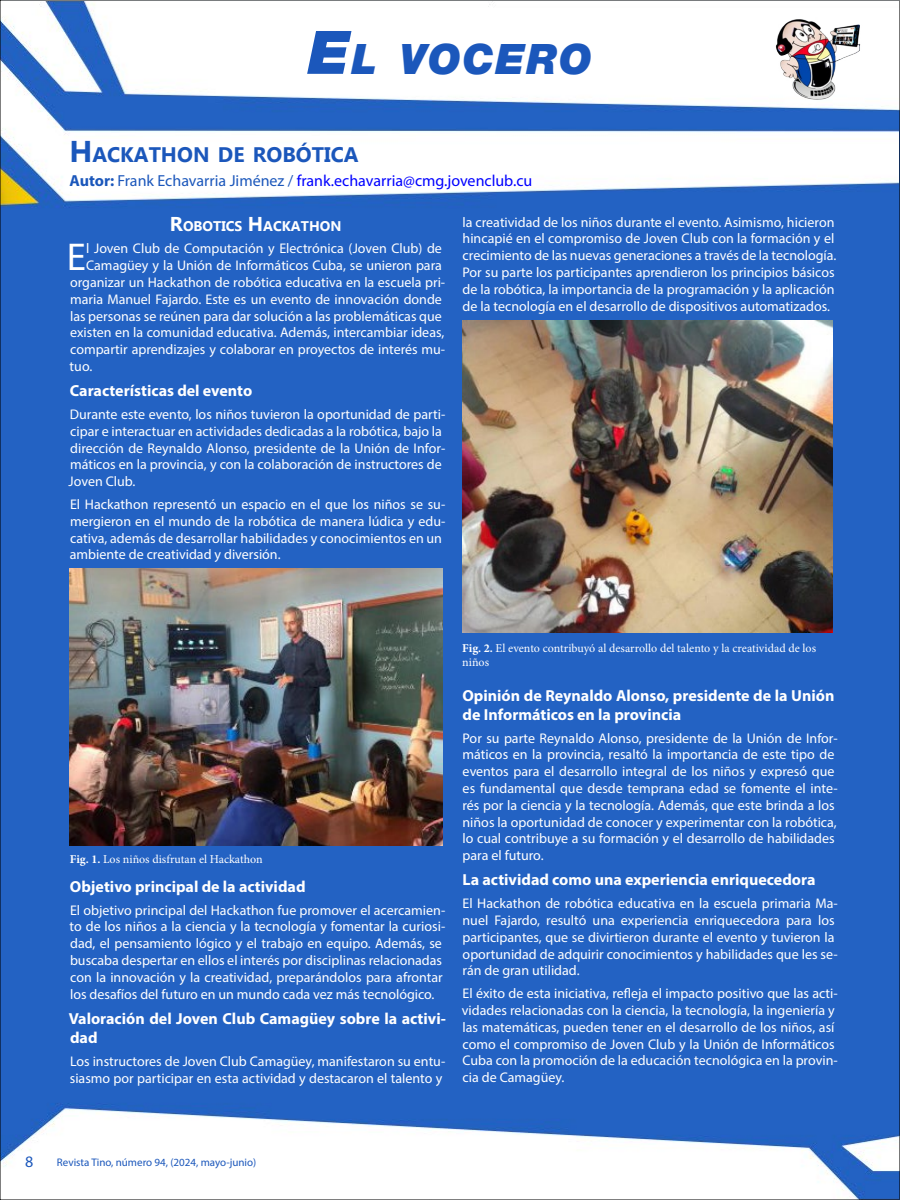
<style>
.page{position:relative;width:900px;height:1200px;background:#fff}
.page>*{position:absolute;margin:0;border:0;box-sizing:border-box;transform-origin:0 0}
.t1{font:italic 900 42px "Helvetica Neue LT Std";letter-spacing:.03em;color:#1b57bb}
.t2{font:38.9px "Myriad Pro";color:#fff}
.t3{font:700 21px "Lao UI";color:#1b57bb}
.t4{font:700 16px/19.2px "Myriad Pro";color:#fff}
.t5{font:16px "Myriad Pro";color:#00f}
.t6{font:16px "Myriad Pro";color:#1b57bb}
.t7{font:14px/16.8px "Myriad Pro";color:#fff}
.t8{font:700 14px "Lao UI";color:#fff}
.t9{font:12px/14.4px "Minion Pro";color:#fff}
.t10{font:11px "Myriad Pro";color:#1b57bb}
.s1{font-size:60px}
.s2{font-size:30px}
.s3{font-weight:700;color:#1b57bb}
.s4{color:#1b57bb}
.s5{font-size:20px}
.s6{font-weight:700}
</style>
<div class="page">
<img style="left:2px;top:2px;width:896px;height:1196px">
<svg style="left:899px;top:0;width:1px;height:1200px"></svg>
<img style="left:762px;top:8px;width:106px;height:98px">
<img style="left:70px;top:568px;width:372px;height:278px">
<img style="left:462px;top:321px;width:370px;height:312px">
<h1 class="t1" style="left:308px;top:33px;width:286px"><span class="s1">E</span>L VOCERO</h1>
<h3 class="t3" style="left:69px;top:140px;width:290px"><span class="s2">H</span> ACKATHON DE ROBÓTICA</h3>
<p class="t5" style="left:69px;top:171px;width:464px"><span class="s3">Autor:</span> <span class="s4">Frank Echavarria Jiménez /</span> frank.echavarria@cmg.jovenclub.cu</p>
<p class="t8" style="left:170px;top:216px;width:173px"><span class="s5">R</span>OBOTICS <span class="s5">H</span> ACKATHON</p>
<h2 class="t2" style="left:67px;top:233px;width:21px">E</h2>
<p class="t7" style="left:86px;top:240px;width:357px">l Joven Club de Computación y Electrónica (Joven Club) de</p>
<p class="t7" style="left:86px;top:257px;width:357px">Camagüey y la Unión de Informáticos Cuba, se unieron para</p>
<p class="t7" style="left:70px;top:274px;width:377px">organizar un Hackathon de robótica educativa en la escuela pri-</p>
<p class="t7" style="left:70px;top:290px;width:373px">maria Manuel Fajardo. Este es un evento de innovación donde</p>
<p class="t7" style="left:70px;top:307px;width:373px">las personas se reúnen para dar solución a las problemáticas que</p>
<p class="t7" style="left:70px;top:324px;width:376px">existen en la comunidad educativa. Además, intercambiar ideas,</p>
<p class="t7" style="left:70px;top:341px;width:377px">compartir aprendizajes y colaborar en proyectos de interés mu-</p>
<p class="t7" style="left:70px;top:358px;width:24px">tuo.</p>
<p class="t4" style="left:70px;top:381px;width:184px">Características del evento</p>
<p class="t7" style="left:69px;top:406px;width:378px">Durante este evento, los niños tuvieron la oportunidad de parti&shy;cipar e interactuar en actividades dedicadas a la robótica, bajo la dirección de Reynaldo Alonso, presidente de la Unión de Infor&shy;máticos en la provincia, y con la colaboración de instructores de Joven Club.</p>
<p class="t7" style="left:70px;top:496px;width:377px">El Hackathon representó un espacio en el que los niños se su&shy;mergieron en el mundo de la robótica de manera lúdica y edu&shy;cativa, además de desarrollar habilidades y conocimientos en un ambiente de creatividad y diversión.</p>
<p class="t7" style="left:463px;top:213px;width:375px">la creatividad de los niños durante el evento. Asimismo, hicieron hincapié en el compromiso de Joven Club con la formación y el crecimiento de las nuevas generaciones a través de la tecnología.<br>Por su parte los participantes aprendieron los principios básicos de la robótica, la importancia de la programación y la aplicación de la tecnología en el desarrollo de dispositivos automatizados.</p>
<p class="t9" style="left:70px;top:852px;width:194px"><span class="s6">Fig. 1.</span> Los niños disfrutan el Hackathon</p>
<p class="t4" style="left:70px;top:876px;width:237px">Objetivo principal de la actividad</p>
<p class="t7" style="left:70px;top:901px;width:377px">El objetivo principal del Hackathon fue promover el acercamien&shy;to de los niños a la ciencia y la tecnología y fomentar la curiosi&shy;dad, el pensamiento lógico y el trabajo en equipo. Además, se buscaba despertar en ellos el interés por disciplinas relacionadas con la innovación y la creatividad, preparándolos para afrontar los desafíos del futuro en un mundo cada vez más tecnológico.</p>
<p class="t4" style="left:69px;top:1008px;width:379px">Valoración del Joven Club Camagüey sobre la activi&shy;dad</p>
<p class="t7" style="left:70px;top:1052px;width:377px">Los instructores de Joven Club Camagüey, manifestaron su entu&shy;siasmo por participar en esta actividad y destacaron el talento y</p>
<p class="t9" style="left:462px;top:641px;width:355px"><span class="s6">Fig. 2.</span> El evento contribuyó al desarrollo del talento y la creatividad de los niños</p>
<p class="t4" style="left:462px;top:685px;width:374px">Opinión de Reynaldo Alonso, presidente de la Unión de Informáticos en la provincia</p>
<p class="t7" style="left:463px;top:729px;width:377px">Por su parte Reynaldo Alonso, presidente de la Unión de Infor&shy;máticos en la provincia, resaltó la importancia de este tipo de eventos para el desarrollo integral de los niños y expresó que es fundamental que desde temprana edad se fomente el inte&shy;rés por la ciencia y la tecnología. Además, que este brinda a los niños la oportunidad de conocer y experimentar con la robótica, lo cual contribuye a su formación y el desarrollo de habilidades para el futuro.</p>
<p class="t4" style="left:463px;top:870px;width:354px">La actividad como una experiencia enriquecedora</p>
<p class="t7" style="left:463px;top:895px;width:377px">El Hackathon de robótica educativa en la escuela primaria Ma&shy;nuel Fajardo, resultó una experiencia enriquecedora para los participantes, que se divirtieron durante el evento y tuvieron la oportunidad de adquirir conocimientos y habilidades que les se&shy;rán de gran utilidad.</p>
<p class="t7" style="left:462px;top:985px;width:377px">El éxito de esta iniciativa, refleja el impacto positivo que las acti&shy;vidades relacionadas con la ciencia, la tecnología, la ingeniería y las matemáticas, pueden tener en el desarrollo de los niños, así como el compromiso de Joven Club y la Unión de Informáticos Cuba con la promoción de la educación tecnológica en la provin&shy;cia de Camagüey.</p>
<p class="t6" style="left:25px;top:1152px;width:10px">8</p>
<p class="t10" style="left:57px;top:1155px;width:201px">Revista Tino, número 94, (2024, mayo-junio)</p>
</div>
